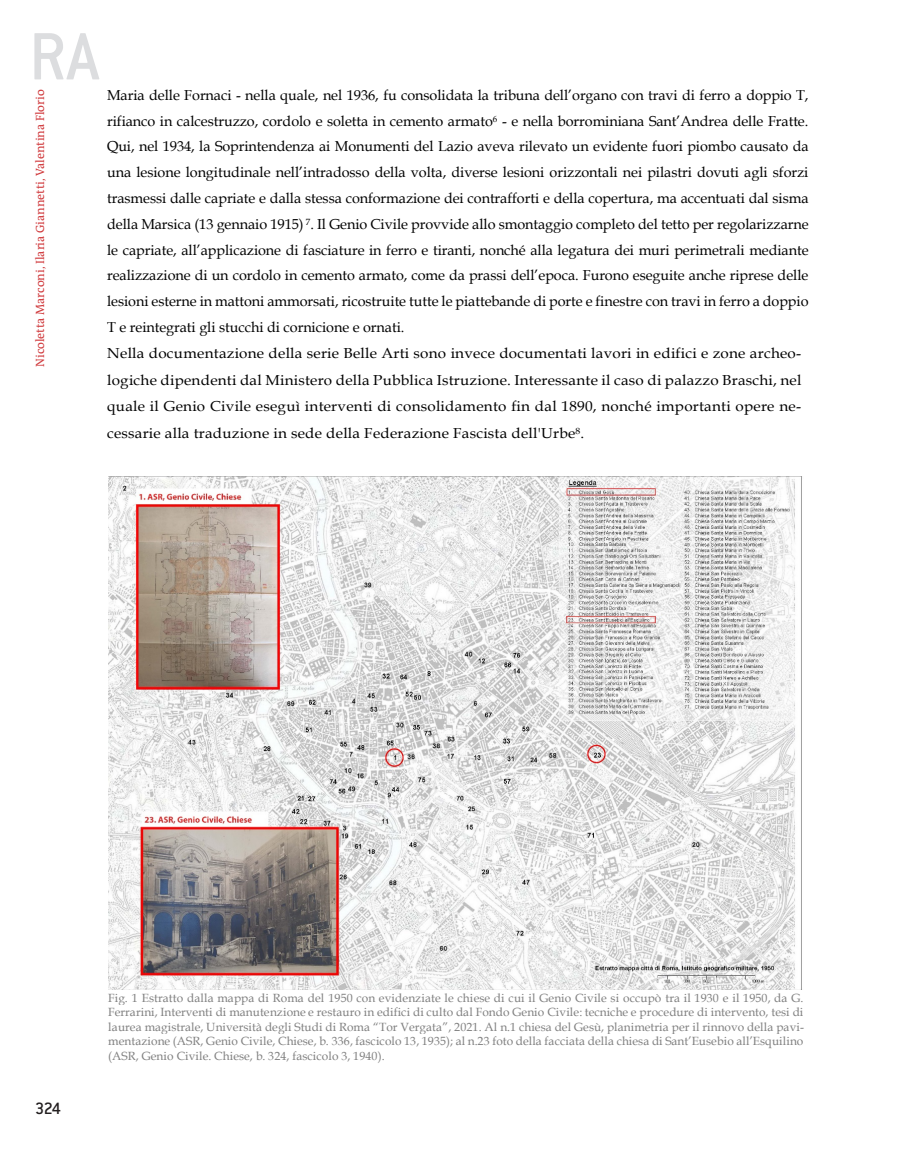
<style>
.page{position:relative;width:915px;height:1149px;background:#fff}
.page>*{position:absolute;margin:0;border:0;box-sizing:border-box;transform-origin:0 0}
.t1{font:500 73.35px "Conduit ITC";color:#dcdddf}
.t2{font:500 18px "Conduit ITC";color:#231f20}
.t3{font:14.4px/26px "Book Antiqua";letter-spacing:-.005em;color:#000}
.t4{font:12px "The Antiqua B5";color:#d03a3d}
.t5{font:11.85px/14.4px "Book Antiqua";letter-spacing:.01em;color:#7f7f7f;text-align:justify}
</style>
<div class="page">
<img style="left:108px;top:477px;width:694px;height:512px">
<h1 class="t1" style="left:29px;top:15px;width:72px">RA</h1>
<p class="t4" style="left:34px;top:367px;width:279px;rotate:-90deg">Nicoletta Marconi, Ilaria Giannetti, Valentina Florio</p>
<p class="t3" style="left:107px;top:82px;width:702px">Maria delle Fornaci - nella quale, nel 1936, fu consolidata la tribuna dell’organo con travi di ferro a doppio T, rifianco in calcestruzzo, cordolo e soletta in cemento armato<sup>6</sup> - e nella borrominiana Sant’Andrea delle Fratte.<br>Qui, nel 1934, la Soprintendenza ai Monumenti del Lazio aveva rilevato un evidente fuori piombo causato da una lesione longitudinale nell’intradosso della volta, diverse lesioni orizzontali nei pilastri dovuti agli sforzi trasmessi dalle capriate e dalla stessa conformazione dei contrafforti e della copertura, ma accentuati dal sisma della Marsica (13 gennaio 1915) <sup>7</sup>. Il Genio Civile provvide allo smontaggio completo del tetto per regolarizzarne le capriate, all’applicazione di fasciature in ferro e tiranti, nonché alla legatura dei muri perimetrali mediante realizzazione di un cordolo in cemento armato, come da prassi dell’epoca. Furono eseguite anche riprese delle lesioni esterne in mattoni ammorsati, ricostruite tutte le piattebande di porte e finestre con travi in ferro a doppio T e reintegrati gli stucchi di cornicione e ornati.<br>Nella documentazione della serie Belle Arti sono invece documentati lavori in edifici e zone archeo&shy;logiche dipendenti dal Ministero della Pubblica Istruzione. Interessante il caso di palazzo Braschi, nel quale il Genio Civile eseguì interventi di consolidamento fin dal 1890, nonché importanti opere ne&shy;cessarie alla traduzione in sede della Federazione Fascista dell'Urbe<sup>8</sup>.</p>
<p class="t2" style="left:35px;top:1097px;width:27px">324</p>
<p class="t5" style="left:106px;top:989px;width:697px">Ferrarini, In erventi di manutenzione e restauro in edifici di culto dal Fon o Genio Civile: tecniche e procedure di int rvento, tesi di laurea magistral , Università degli Studi di Roma “Tor Vergata”, 2021. Al n.1 chiesa del Gesù, planimetria pe il r n ovo della pavi&shy;mentazione (ASR, Genio Civile, Chiese, b. 336, fascicolo 13, 1935); al n.23 foto della f cciata della chiesa di Sant’Eusebi all’Esquilino (ASR, Genio Civile. Ch ese, b. 324, fascicolo , 1940).</p>
<p class="t5" style="left:108px;top:990px;width:697px">Fig. 1 Estratto dalla mappa di Roma del 1950 con evidenziate le chiese di cui il Genio Civile si occupò tra il 1930 e il 1950, da G.<br>Ferrarini, Interventi di manutenzione e restauro in edifici di culto dal Fondo Genio Civile: tecniche e procedure di intervento, tesi di laurea magistrale, Università degli Studi di Roma “Tor Vergata”, 2021. Al n.1 chiesa del Gesù, planimetria per il rinnovo della pavi&shy;mentazione (ASR, Genio Civile, Chiese, b. 336, fascicolo 13, 1935); al n.23 foto della facciata della chiesa di Sant’Eusebio all’Esquilino (ASR, Genio Civile. Chiese, b. 324, fascicolo 3, 1940).</p>
</div>
